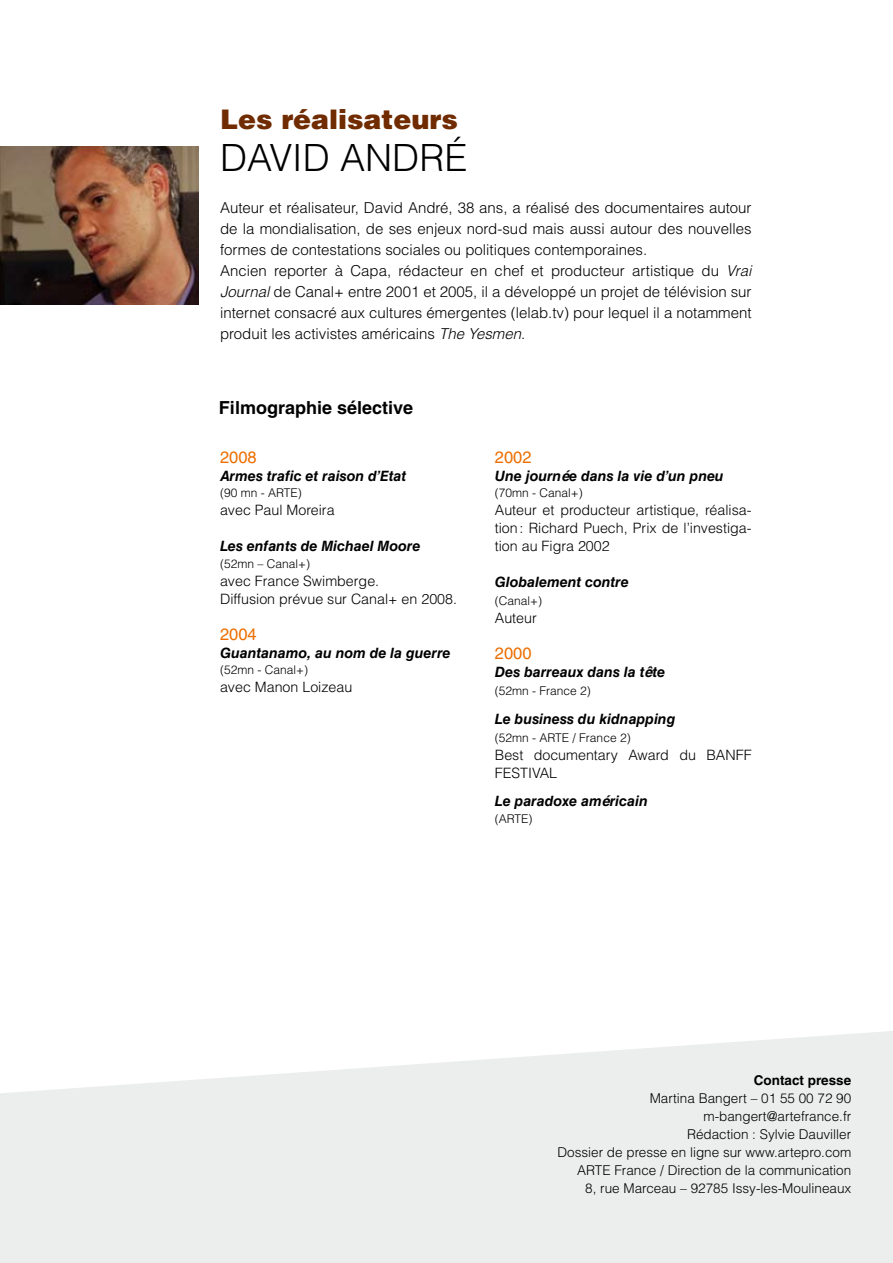
<style>
.page{position:relative;width:893px;height:1263px;background:#fff}
.page>*{position:absolute;margin:0;border:0;box-sizing:border-box;transform-origin:0 0}
.t1{font:300 37.5px "Helvetica LT Std";color:#000}
.t2{font:900 27px "Helvetica LT Std";color:#702b01}
.t3{font:700 18px "Helvetica LT Std";color:#000}
.t4{font:16.5px "Helvetica LT Std";color:#ed6e00}
.t5{font:300 15px/21px "Helvetica LT Std";color:#000}
.t6{font:300 14.25px/18px "Helvetica LT Std";color:#000}
.t7{font:italic 700 14.25px "Helvetica LT Std";color:#000}
.t8{font:300 13.5px/18px "Helvetica LT Std";color:#000;text-align:right}
.t9{font:700 13.5px "Helvetica LT Std";color:#000}
.t10{font:300 12px "Helvetica LT Std";color:#000}
.s1{font-style:italic}
</style>
<div class="page">
<svg style="left:0;top:1031px;width:893px;height:232px;background:#eef0f0"></svg>
<img style="left:0;top:146px;width:198px;height:159px">
<h2 class="t2" style="left:220px;top:102px;width:240px">Les réalisateurs</h2>
<h1 class="t1" style="left:220px;top:134px;width:49px">David</h1>
<h1 class="t1" style="left:340px;top:134px;width:51px">André</h1>
<p class="t5" style="left:220px;top:197px;width:533px">Auteur et réalisateur, David André, 38 ans, a réalisé des documentaires autour de la mondialisation, de ses enjeux nord-sud mais aussi autour des nouvelles formes de contestations sociales ou politiques contemporaines.<br>Ancien reporter à Capa, rédacteur en chef et producteur artistique du <span class="s1">Vrai Journal</span> de Canal+ entre 2001 et 2005, il a développé un projet de télévision sur internet consacré aux cultures émergentes (lelab.tv) pour lequel il a notamment produit les activistes américains <span class="s1">The Yesmen</span>.</p>
<p class="t3" style="left:219px;top:396px;width:196px">Filmographie sélective</p>
<p class="t4" style="left:220px;top:447px;width:38px">2008</p>
<p class="t7" style="left:220px;top:467px;width:188px">Armes trafic et raison d’Etat</p>
<p class="t10" style="left:220px;top:485px;width:83px">(90 mn - ARTE)</p>
<p class="t6" style="left:220px;top:501px;width:116px">avec Paul Moreira</p>
<p class="t7" style="left:220px;top:537px;width:202px">Les enfants de Michael Moore</p>
<p class="t10" style="left:220px;top:556px;width:91px">(52mn – Canal+)</p>
<p class="t6" style="left:220px;top:571px;width:238px">avec France Swimberge.<br>Diffusion prévue sur Canal+ en 2008.</p>
<p class="t4" style="left:220px;top:624px;width:38px">2004</p>
<p class="t7" style="left:220px;top:644px;width:232px">Guantanamo, au nom de la guerre</p>
<p class="t10" style="left:220px;top:662px;width:89px">(52mn - Canal+)</p>
<p class="t6" style="left:220px;top:678px;width:134px">avec Manon Loizeau</p>
<p class="t4" style="left:495px;top:447px;width:38px">2002</p>
<p class="t7" style="left:495px;top:467px;width:230px">Une journée dans la vie d’un pneu</p>
<p class="t10" style="left:495px;top:485px;width:89px">(70mn - Canal+)</p>
<p class="t6" style="left:495px;top:501px;width:258px;text-align:justify">Auteur et producteur artistique, réalisa&shy;tion: Richard Puech, Prix de l’investiga&shy;tion au Figra 2002</p>
<p class="t7" style="left:495px;top:573px;width:135px">Globalement contre</p>
<p class="t10" style="left:495px;top:593px;width:49px">(Canal+)</p>
<p class="t6" style="left:495px;top:609px;width:43px">Auteur</p>
<p class="t4" style="left:495px;top:644px;width:38px">2000</p>
<p class="t7" style="left:495px;top:663px;width:172px">Des barreaux dans la tête</p>
<p class="t10" style="left:495px;top:683px;width:98px">(52mn - France 2)</p>
<p class="t7" style="left:495px;top:710px;width:182px">Le business du kidnapping</p>
<p class="t10" style="left:495px;top:730px;width:137px">(52mn - ARTE / France 2)</p>
<p class="t6" style="left:495px;top:745px;width:258px">Best documentary Award du BANFF<br>FESTIVAL</p>
<p class="t7" style="left:495px;top:792px;width:154px">Le paradoxe américain</p>
<p class="t10" style="left:495px;top:811px;width:39px">(ARTE)</p>
<p class="t9" style="left:754px;top:1072px;width:99px">Contact presse</p>
<p class="t8" style="left:557px;top:1089px;width:295px">Martina Bangert – 01 55 00 72 90 m-bangert@artefrance.fr<br>Rédaction : Sylvie Dauviller<br>Dossier de presse en ligne sur www.artepro.com ARTE France / Direction de la communication<br>8, rue Marceau – 92785 Issy-les-Moulineaux</p>
</div>
